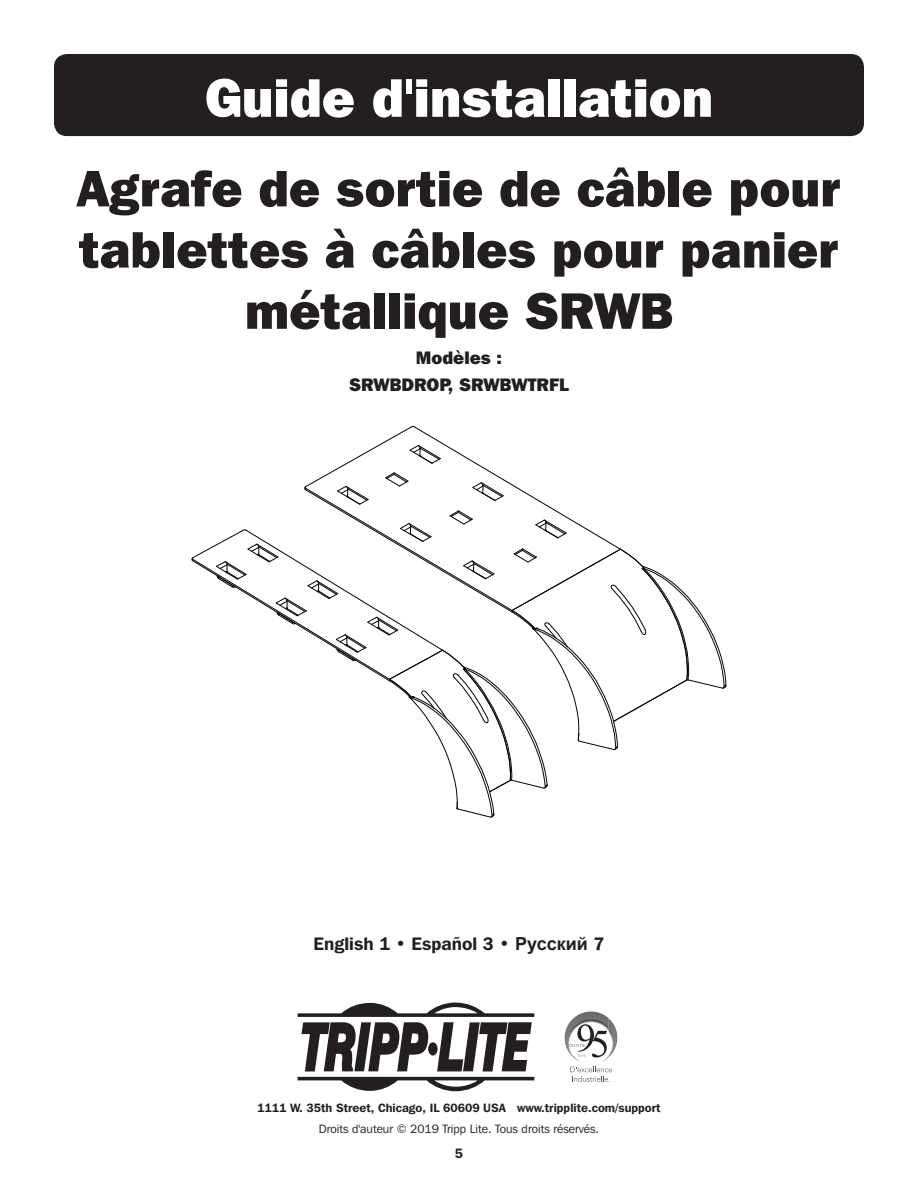
<style>
.page{position:relative;width:918px;height:1188px;background:#fff}
.page>*{position:absolute;margin:0;border:0;box-sizing:border-box;transform-origin:0 0}
.t1{font:800 54px "Franklin Gothic IT Cby BT";color:#fff}
.t2{font:800 51px/61.2px "Franklin Gothic IT Cby BT";color:#231f20;text-align:center}
.t3{font:800 18px/27px "Franklin Gothic IT Cby BT";color:#231f20;text-align:center}
.t4{font:600 18px "Franklin Gothic IT Cby BT";color:#231f20}
.t5{font:600 13.5px "Franklin Gothic IT Cby BT";color:#231f20}
.t6{font:600 12px "Franklin Gothic IT Cby BT";color:#231f20}
.t7{font:12px "Franklin Gothic IT Cby BT";color:#231f20}
.s1{font-family:"Arial";font-weight:700}
</style>
<div class="page">
<div style="left:54px;top:54px;width:810px;height:82px;background:#231f20;border-radius:13px"></div>
<svg style="left:298px;top:1003px;width:236px;height:68px"></svg>
<svg style="left:298px;top:1077px;width:236px;height:14px"></svg>
<svg style="left:191px;top:426px;width:536px;height:392px"></svg>
<img style="left:568px;top:1011px;width:22px;height:14px">
<img style="left:609px;top:1023px;width:8px;height:34px">
<img style="left:571px;top:1055px;width:32px;height:7px">
<svg style="left:577px;top:1024px;width:30px;height:33px"></svg>
<svg style="left:570px;top:1066px;width:42px;height:16px"></svg>
<p class="t1" style="left:205px;top:63px;width:510px">Guide d'installation</p>
<p class="t2" style="left:77px;top:157px;width:766px">Agrafe de sortie de câble pour tablettes à câbles pour panier métallique SRWB</p>
<p class="t3" style="left:349px;top:344px;width:221px">Modèles :<br>SRWBDROP, SRWBWTRFL</p>
<p class="t4" style="left:314px;top:932px;width:292px">English 1 • Español 3 • <span class="s1">Русский</span> 7</p>
<p class="t6" style="left:257px;top:1100px;width:405px">1111 W. 35th Street, Chicago, IL 60609 USA www.tripplite.com/support</p>
<p class="t7" style="left:319px;top:1121px;width:282px">Droits d'auteur © 2019 Tripp Lite. Tous droits réservés.</p>
<p class="t5" style="left:455px;top:1145px;width:10px">5</p>
</div>
